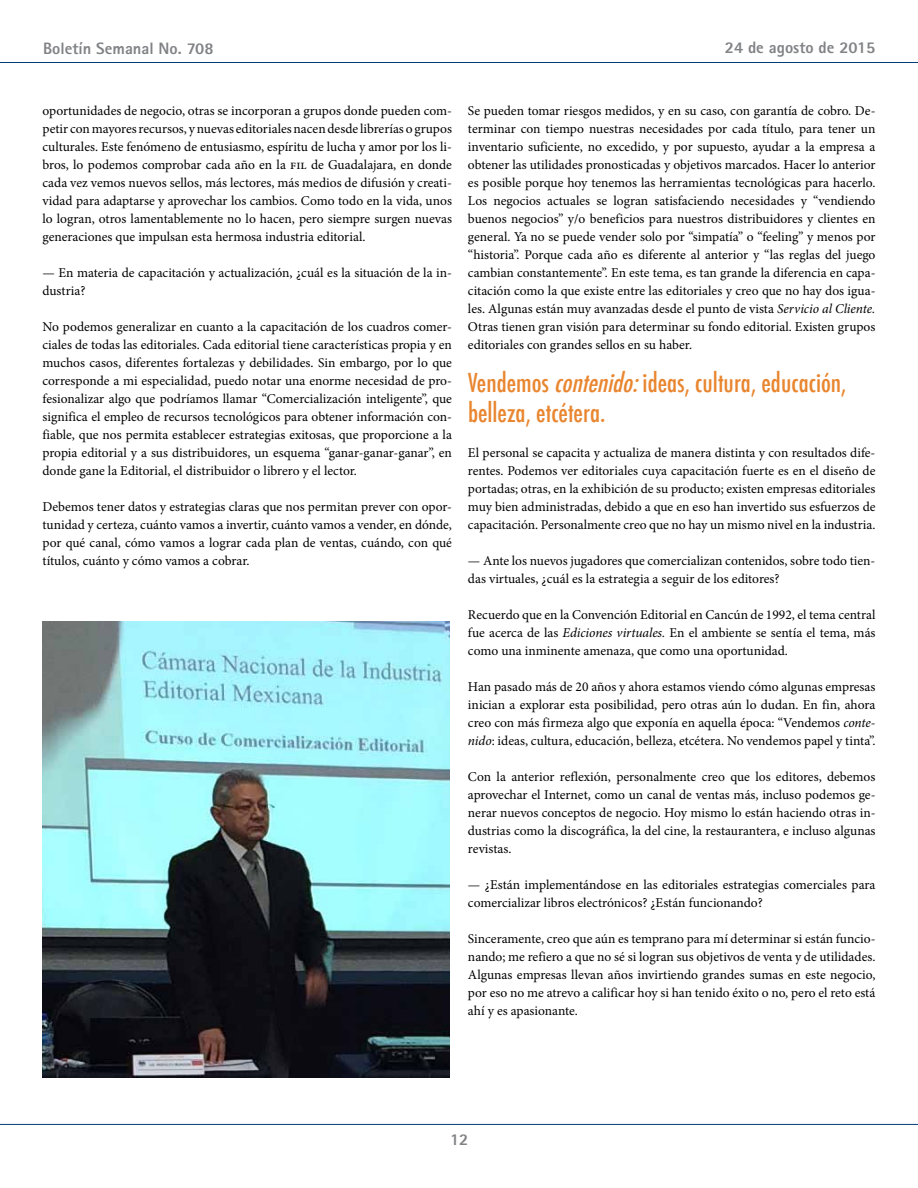
<style>
.page{position:relative;width:918px;height:1188px;background:#fff}
.page>*{position:absolute;margin:0;border:0;box-sizing:border-box;transform-origin:0 0}
.t1{font:500 condensed 25.5px/30px "Futura";color:#e98630}
.t2{font:800 16.5px "Rotis Sans Serif";color:#808285}
.t3{font:13.5px/18px "Minion Pro";letter-spacing:-.01em;color:#000;text-align:justify}
.s1{font-style:italic}
</style>
<div class="page">
<hr style="left:0;top:62px;width:918px;height:1px;background:#033d79">
<hr style="left:0;top:1124px;width:918px;height:1px;background:#033d79">
<img style="left:43px;top:622px;width:407px;height:455px">
<p class="t2" style="left:43px;top:38px;width:172px">Boletín Semanal No. 708</p>
<p class="t2" style="left:725px;top:37px;width:152px">24 de agosto de 2015</p>
<p class="t3" style="left:43px;top:102px;width:411px">oportunidades de negocio, otras se incorporan a grupos donde pueden com&shy;petir con mayores recursos, y nuevas editoriales nacen desde librerías o grupos culturales. Este fenómeno de entusiasmo, espíritu de lucha y amor por los li&shy;bros, lo podemos comprobar cada año en la fil de Guadalajara, en donde cada vez vemos nuevos sellos, más lectores, más medios de difusión y creati&shy;vidad para adaptarse y aprovechar los cambios. Como todo en la vida, unos lo logran, otros lamentablemente no lo hacen, pero siempre surgen nuevas generaciones que impulsan esta hermosa industria editorial.</p>
<p class="t3" style="left:43px;top:264px;width:411px">— En materia de capacitación y actualización, ¿cuál es la situación de la in&shy;dustria?</p>
<p class="t3" style="left:43px;top:318px;width:411px">No podemos generalizar en cuanto a la capacitación de los cuadros comer&shy;ciales de todas las editoriales. Cada editorial tiene características propia y en muchos casos, diferentes fortalezas y debilidades. Sin embargo, por lo que corresponde a mi especialidad, puedo notar una enorme necesidad de pro&shy;fesionalizar algo que podríamos llamar “Comercialización inteligente”, que significa el empleo de recursos tecnológicos para obtener información con&shy;fiable, que nos permita establecer estrategias exitosas, que proporcione a la propia editorial y a sus distribuidores, un esquema “ganar-ganar-ganar”, en donde gane la Editorial, el distribuidor o librero y el lector.</p>
<p class="t3" style="left:43px;top:498px;width:411px">Debemos tener datos y estrategias claras que nos permitan prever con opor&shy;tunidad y certeza, cuánto vamos a invertir, cuánto vamos a vender, en dónde, por qué canal, cómo vamos a lograr cada plan de ventas, cuándo, con qué títulos, cuánto y cómo vamos a cobrar.</p>
<p class="t3" style="left:468px;top:102px;width:409px">Se pueden tomar riesgos medidos, y en su caso, con garantía de cobro. De&shy;terminar con tiempo nuestras necesidades por cada título, para tener un inventario suficiente, no excedido, y por supuesto, ayudar a la empresa a obtener las utilidades pronosticadas y objetivos marcados. Hacer lo anterior es posible porque hoy tenemos las herramientas tecnológicas para hacerlo.<br>Los negocios actuales se logran satisfaciendo necesidades y “vendiendo buenos negocios” y/o beneficios para nuestros distribuidores y clientes en general. Ya no se puede vender solo por “simpatía” o “feeling” y menos por “historia”. Porque cada año es diferente al anterior y “las reglas del juego cambian constantemente”. En este tema, es tan grande la diferencia en capa&shy;citación como la que existe entre las editoriales y creo que no hay dos igua&shy;les. Algunas están muy avanzadas desde el punto de vista <span class="s1">Servicio al Cliente.<br></span>Otras tienen gran visión para determinar su fondo editorial. Existen grupos editoriales con grandes sellos en su haber.</p>
<h1 class="t1" style="left:468px;top:368px;width:380px">Vendemos <span class="s1">contenido:</span>ideas, cultura, educación, belleza, etcétera.</h1>
<p class="t3" style="left:468px;top:444px;width:409px">El personal se capacita y actualiza de manera distinta y con resultados dife&shy;rentes. Podemos ver editoriales cuya capacitación fuerte es en el diseño de portadas; otras, en la exhibición de su producto; existen empresas editoriales muy bien administradas, debido a que en eso han invertido sus esfuerzos de capacitación. Personalmente creo que no hay un mismo nivel en la industria.</p>
<p class="t3" style="left:468px;top:552px;width:409px">— Ante los nuevos jugadores que comercializan contenidos, sobre todo tien&shy;das virtuales, ¿cuál es la estrategia a seguir de los editores?</p>
<p class="t3" style="left:468px;top:606px;width:409px">Recuerdo que en la Convención Editorial en Cancún de 1992, el tema central fue acerca de las <span class="s1">Ediciones virtuales.</span> En el ambiente se sentía el tema, más como una inminente amenaza, que como una oportunidad.</p>
<p class="t3" style="left:468px;top:678px;width:409px">Han pasado más de 20 años y ahora estamos viendo cómo algunas empresas inician a explorar esta posibilidad, pero otras aún lo dudan. En fin, ahora creo con más firmeza algo que exponía en aquella época: “Vendemos <span class="s1">conte&shy;nido</span>: ideas, cultura, educación, belleza, etcétera. No vendemos papel y tinta”.</p>
<p class="t3" style="left:468px;top:768px;width:409px">Con la anterior reflexión, personalmente creo que los editores, debemos aprovechar el Internet, como un canal de ventas más, incluso podemos ge&shy;nerar nuevos conceptos de negocio. Hoy mismo lo están haciendo otras in&shy;dustrias como la discográfica, la del cine, la restaurantera, e incluso algunas revistas.</p>
<p class="t3" style="left:468px;top:876px;width:409px">— ¿Están implementándose en las editoriales estrategias comerciales para comercializar libros electrónicos? ¿Están funcionando?</p>
<p class="t3" style="left:468px;top:930px;width:409px">Sinceramente, creo que aún es temprano para mí determinar si están funcio&shy;nando; me refiero a que no sé si logran sus objetivos de venta y de utilidades.<br>Algunas empresas llevan años invirtiendo grandes sumas en este negocio, por eso no me atrevo a calificar hoy si han tenido éxito o no, pero el reto está ahí y es apasionante.</p>
<p class="t2" style="left:450px;top:1129px;width:20px">12</p>
</div>
